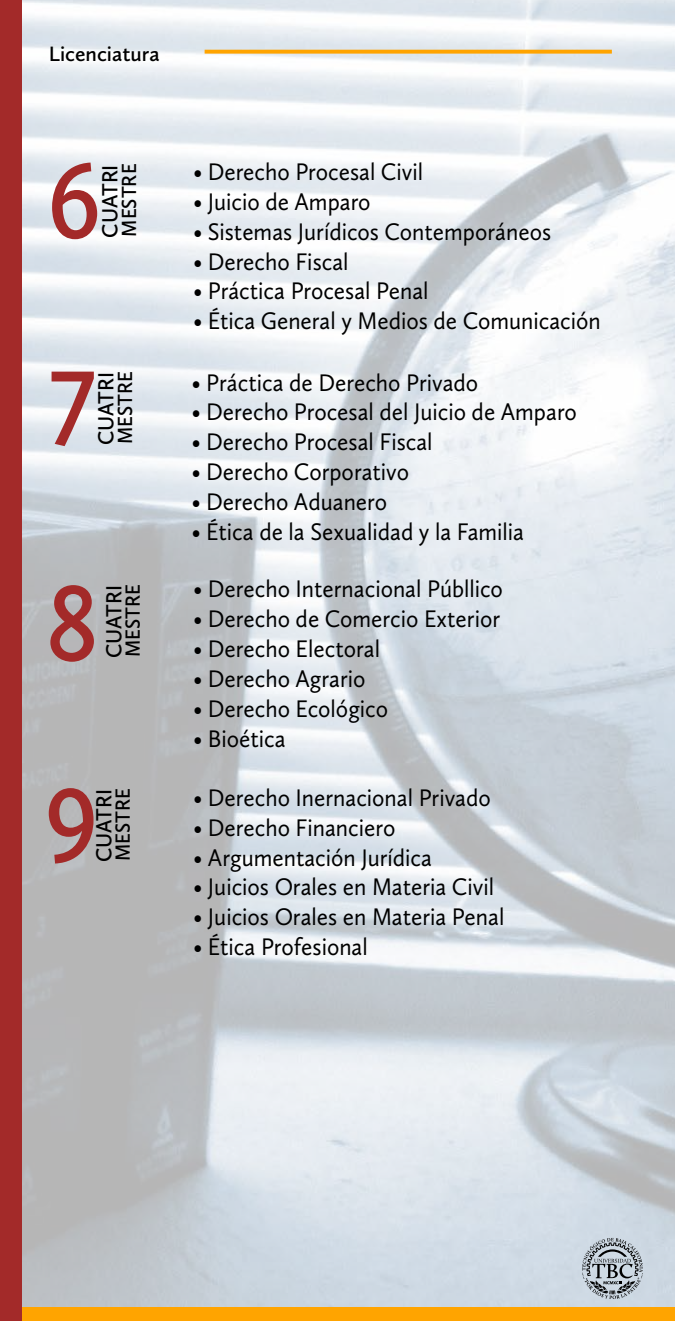
<style>
.page{position:relative;width:675px;height:1321px;background:#fff}
.page>*{position:absolute;margin:0;border:0;box-sizing:border-box;transform-origin:0 0}
.t1{font:600 110.94px "Calluna Sans";color:#a32a29;scale:.93 1}
.t2{font:24.88px "Calluna Sans";color:#000;scale:.93 1}
.t3{font:600 22.69px "Calluna Sans";color:#000;scale:.93 1}
.t4{font:600 21.56px "Calluna Sans";color:#000}
.t5{font:600 21.25px "Calluna Sans";color:#000;scale:.93 1}
</style>
<div class="page">
<svg style="left:205px;top:50px;width:407px;height:4px;background:#fbaa16"></svg>
<svg style="left:582px;top:1238px;width:61px;height:61px;background:#9fa8b0"></svg>
<div style="left:0;top:1307px;width:675px;height:14px;background:#ffa400"></div>
<div style="left:0;top:0;width:22px;height:1321px;background:#a32a29"></div>
<p class="t4" style="left:49px;top:41px;width:112px">Licenciatura</p>
<h1 class="t1" style="left:48px;top:133px;width:59px">6</h1>
<p class="t3" style="left:96px;top:238px;width:80px;rotate:-90deg">CUATRI</p>
<p class="t5" style="left:116px;top:237px;width:80px;rotate:-90deg">MESTRE</p>
<h1 class="t1" style="left:49px;top:319px;width:53px">7</h1>
<p class="t3" style="left:92px;top:445px;width:80px;rotate:-90deg">CUATRI</p>
<p class="t5" style="left:112px;top:444px;width:80px;rotate:-90deg">MESTRE</p>
<h1 class="t1" style="left:46px;top:555px;width:59px">8</h1>
<p class="t3" style="left:100px;top:658px;width:80px;rotate:-90deg">CUATRI</p>
<p class="t5" style="left:120px;top:657px;width:80px;rotate:-90deg">MESTRE</p>
<h1 class="t1" style="left:44px;top:736px;width:59px">9</h1>
<p class="t3" style="left:90px;top:862px;width:80px;rotate:-90deg">CUATRI</p>
<p class="t5" style="left:110px;top:861px;width:80px;rotate:-90deg">MESTRE</p>
<p class="t2" style="left:193px;top:157px;width:249px">• Derecho Procesal Civil</p>
<p class="t2" style="left:193px;top:186px;width:192px">• Juicio de Amparo</p>
<p class="t2" style="left:193px;top:216px;width:386px">• Sistemas Jurídicos Contemporáneos</p>
<p class="t2" style="left:193px;top:246px;width:168px">• Derecho Fiscal</p>
<p class="t2" style="left:193px;top:276px;width:254px">• Práctica Procesal Penal</p>
<p class="t2" style="left:193px;top:306px;width:440px">• Ética General y Medios de Comunicación</p>
<p class="t2" style="left:192px;top:367px;width:310px">• Práctica de Derecho Privado</p>
<p class="t2" style="left:192px;top:397px;width:416px">• Derecho Procesal del Juicio de Amparo</p>
<p class="t2" style="left:192px;top:427px;width:260px">• Derecho Procesal Fiscal</p>
<p class="t2" style="left:192px;top:457px;width:235px">• Derecho Corporativo</p>
<p class="t2" style="left:192px;top:486px;width:211px">• Derecho Aduanero</p>
<p class="t2" style="left:192px;top:516px;width:359px">• Ética de la Sexualidad y la Familia</p>
<p class="t2" style="left:194px;top:574px;width:334px">• Derecho Internacional Públlico</p>
<p class="t2" style="left:194px;top:604px;width:331px">• Derecho de Comercio Exterior</p>
<p class="t2" style="left:194px;top:633px;width:202px">• Derecho Electoral</p>
<p class="t2" style="left:194px;top:663px;width:187px">• Derecho Agrario</p>
<p class="t2" style="left:194px;top:693px;width:211px">• Derecho Ecológico</p>
<p class="t2" style="left:194px;top:723px;width:101px">• Bioética</p>
<p class="t2" style="left:194px;top:782px;width:321px">• Derecho Inernacional Privado</p>
<p class="t2" style="left:194px;top:812px;width:219px">• Derecho Financiero</p>
<p class="t2" style="left:194px;top:842px;width:258px">• Argumentación Jurídica</p>
<p class="t2" style="left:194px;top:872px;width:325px">• Juicios Orales en Materia Civil</p>
<p class="t2" style="left:194px;top:902px;width:336px">• Juicios Orales en Materia Penal</p>
<p class="t2" style="left:194px;top:931px;width:189px">• Ética Profesional</p>
</div>
